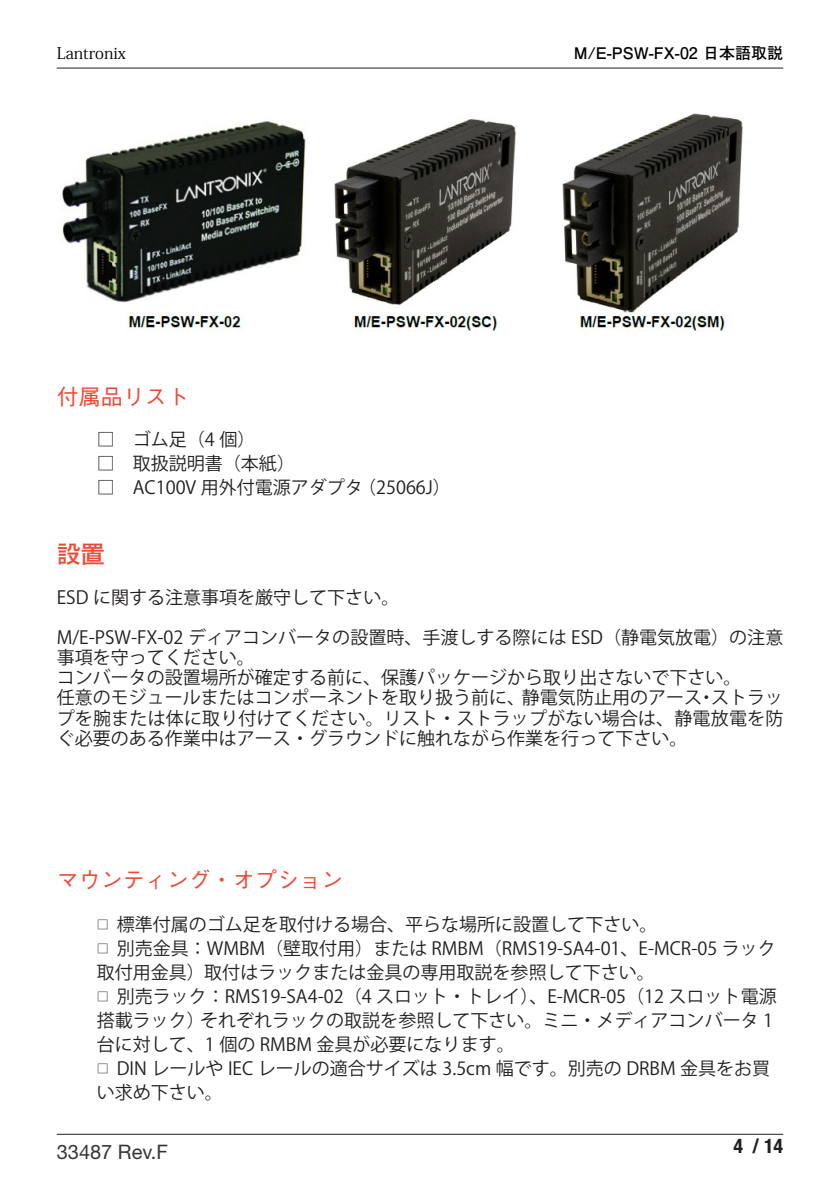
<style>
.page{position:relative;width:840px;height:1191px;background:#fff}
.page>*{position:absolute;margin:0;border:0;box-sizing:border-box;transform-origin:0 0}
.Page_title{font:700 24px "Futo Go B101 Pro";color:#ef4835}
.Title_Level2{font:500 22px "Gothic BBB Pro";color:#ef4835}
.t1{font:20px "Helvetica Neue LT Std";color:#373435}
.t2{font:700 condensed 20px "Helvetica Neue LT Std";color:#231f20}
.箇条書き_字下げ__Level2{font:18px/24px "Koz Go Pro";color:#231f20}
.t3{font:700 16px "Futo Go B101 Pro";color:#000}
.t4{font:16px "Koz Min Pro";color:#000}
.s1{font-size:12px}
</style>
<div class="page">
<hr style="left:57px;top:1133px;width:725px;height:1px;background:#231f20">
<hr style="left:57px;top:68px;width:725px;height:1px;background:#231f20">
<img style="left:62px;top:113px;width:681px;height:219px">
<p class="t4" style="left:57px;top:42px;width:70px">Lantronix</p>
<p class="t3" style="left:573px;top:41px;width:211px">M/E-PSW-FX-02 日本語取説</p>
<p class="Title_Level2" style="left:57px;top:378px;width:133px">付属品リスト</p>
<p class="箇条書き_字下げ__Level2" style="left:97px;top:427px;width:160px">□　ゴム足（4 個）</p>
<p class="箇条書き_字下げ__Level2" style="left:97px;top:451px;width:199px">□　取扱説明書（本紙）</p>
<p class="箇条書き_字下げ__Level2" style="left:97px;top:475px;width:355px">□　AC100V 用外付電源アダプタ（25066J）</p>
<p class="Page_title" style="left:57px;top:535px;width:49px">設置</p>
<p class="箇条書き_字下げ__Level2" style="left:57px;top:586px;width:344px">ESD に関する注意事項を厳守して下さい。</p>
<p class="箇条書き_字下げ__Level2" style="left:57px;top:628px;width:727px;line-height:20px">M/E-PSW-FX-02 ディアコンバータの設置時、手渡しする際には ESD（静電気放電）の注意事項を守ってください。</p>
<p class="箇条書き_字下げ__Level2" style="left:57px;top:666px;width:685px">コンバータの設置場所が確定する前に、保護パッケージから取り出さないで下さい。</p>
<p class="箇条書き_字下げ__Level2" style="left:57px;top:688px;width:727px;line-height:20px;text-align:justify">任意のモジュールまたはコンポーネントを取り扱う前に、静電気防止用のアース・ストラップを腕または体に取り付けてください。リスト・ストラップがない場合は、静電放電を防ぐ必要のある作業中はアース・グラウンドに触れながら作業を行って下さい。</p>
<p class="Title_Level2" style="left:57px;top:862px;width:287px">マウンティング・オプション</p>
<p class="箇条書き_字下げ__Level2" style="left:97px;top:913px;width:561px"><span class="s1">□</span> 標準付属のゴム足を取付ける場合、平らな場所に設置して下さい。</p>
<p class="箇条書き_字下げ__Level2" style="left:97px;top:937px;width:680px"><span class="s1">□</span> 別売金具：WMBM（壁取付用）または RMBM（RMS19-SA4-01、E-MCR-05 ラック取付用金具）取付はラックまたは金具の専用取説を参照して下さい。</p>
<p class="箇条書き_字下げ__Level2" style="left:97px;top:985px;width:681px"><span class="s1">□</span> 別売ラック：RMS19-SA4-02（4 スロット・トレイ）、E-MCR-05（12 スロット電源搭載ラック）それぞれラックの取説を参照して下さい。ミニ・メディアコンバータ 1台に対して、1 個の RMBM 金具が必要になります。</p>
<p class="箇条書き_字下げ__Level2" style="left:97px;top:1057px;width:674px"><span class="s1">□</span> DIN レールや IEC レールの適合サイズは 3.5cm 幅です。別売の DRBM 金具をお買い求め下さい。</p>
<p class="t1" style="left:57px;top:1139px;width:113px">33487 Rev.F</p>
<p class="t2" style="left:733px;top:1134px;width:51px">4 / 14</p>
</div>
